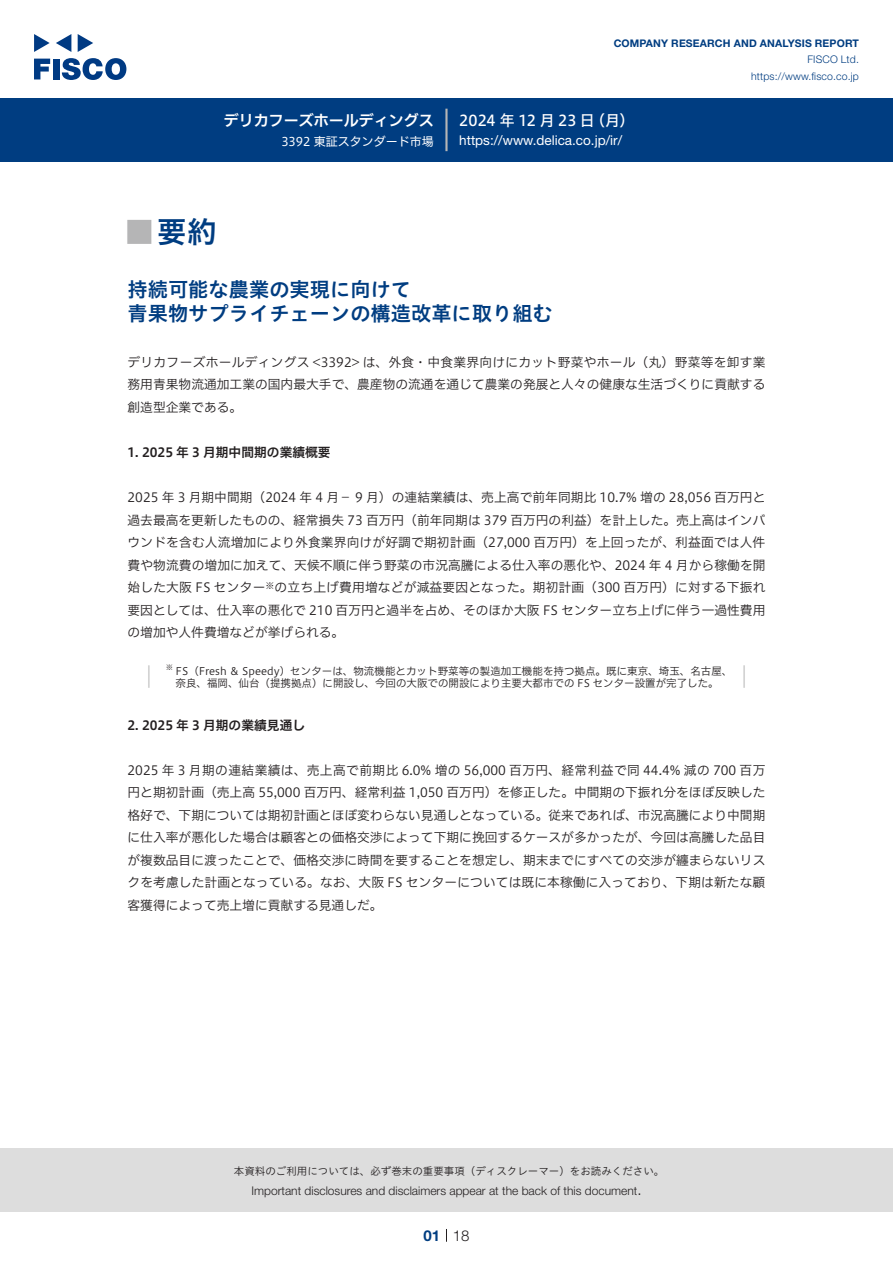
<style>
.page{position:relative;width:893px;height:1263px;background:#fff}
.page>*{position:absolute;margin:0;border:0;box-sizing:border-box;transform-origin:0 0}
.t1{font:30px "Hiragino UD Sans Std N W6";color:#003d81}
.t2{font:24px "Hiragino UD Sans Std N W6";color:#b5b5b6}
.中タイトル{font:20.25px/24px "Hiragino UD Sans Std W6";color:#003d81}
.t3{font:15px "Hiragino UD Sans F Std N W5";letter-spacing:.005em;color:#fff}
.t4{font:15px "Hiragino UD Sans F Std N W6";color:#fff}
.t5{font:300 15px "Helvetica Neue LT Std";color:#231f20}
.t6{font:700 15px "Helvetica Neue LT Std";color:#003d81}
.t7{font:13.5px "Helvetica Neue LT Std";color:#fff}
.本文{font:12.75px/22.5px "Hiragino UD Sans F Std N W3";color:#231f20;text-align:justify}
.小タイトル{font:12.75px "Hiragino UD Sans F Std N W6";color:#231f20}
.t8{font:300 12px "Helvetica Neue LT Std";color:#231f20}
.t9{font:12px "Hiragino UD Sans F Std N W4";color:#fff}
.t10{font:10.5px "Hiragino UD Sans F Std N W3";color:#231f20}
.t11{font:10.5px "Hiragino UD Sans Std W3";color:#231f20}
.t12{font:700 10.5px "Helvetica Neue LT Std";letter-spacing:.015em;color:#003d81}
.t13{font:300 10.5px/16.5px "Helvetica Neue LT Std";letter-spacing:.015em;color:#003d81;text-align:right}
.本文-2{font:8.85px "Hiragino UD Sans F Std N W3";color:#231f20}
.t14{font:7.35px "Hiragino UD Sans F Std N W3";color:#231f20}
</style>
<div class="page">
<div style="left:0;top:1148px;width:893px;height:64px;background:#ddd"></div>
<svg style="left:34px;top:59px;width:16px;height:20px"></svg>
<div style="left:53px;top:59px;width:6px;height:20px;background:#003a83"></div>
<svg style="left:62px;top:58px;width:64px;height:22px"></svg>
<svg style="left:34px;top:34px;width:16px;height:18px"></svg>
<svg style="left:78px;top:34px;width:15px;height:18px"></svg>
<svg style="left:56px;top:34px;width:15px;height:18px"></svg>
<div style="left:0;top:98px;width:893px;height:64px;background:#003d81"></div>
<hr style="left:445px;top:109px;width:3px;height:42px;background:#b5b5b6">
<svg style="left:446px;top:1229px;width:1px;height:13px"></svg>
<hr style="left:148px;top:665px;width:2px;height:23px;background:#d3d3d3">
<hr style="left:743px;top:665px;width:2px;height:23px;background:#d3d3d3">
<p class="t4" style="left:224px;top:109px;width:212px">デリカフーズホールディングス</p>
<p class="t9" style="left:281px;top:132px;width:154px">3392 東証スタンダード市場</p>
<p class="t12" style="left:614px;top:37px;width:247px">COMPANY RESEARCH AND ANALYSIS REPORT</p>
<p class="t13" style="left:751px;top:51px;width:109px">FISCO Ltd. https://www.fisco.co j p.</p>
<p class="t3" style="left:590px;top:109px;width:46px">（月(</p>
<p class="t3" style="left:459px;top:109px;width:137px">2024 年 12 月23 日</p>
<p class="t7" style="left:459px;top:132px;width:164px">https://www.delica. c o j p. /i r/</p>
<p class="t1" style="left:157px;top:209px;width:61px">要約</p>
<p class="t2" style="left:128px;top:213px;width:25px">█</p>
<p class="中タイトル" style="left:128px;top:276px;width:427px">持続可能な農業の実現に向けて<br>青果物サプライチェーンの構造改革に取り組む</p>
<p class="本文" style="left:128px;top:350px;width:639px">デリカフーズホールディングス &lt;3392&gt; は、外食・中食業界向けにカット野菜やホール（丸）野菜等を卸す業務用青果物流通加工業の国内最大手で、農産物の流通を通じて農業の発展と人々の健康な生活づくりに貢献する創造型企業である。</p>
<p class="小タイトル" style="left:128px;top:442px;width:205px">1. 2025 年 3 月期中間期の業績概要</p>
<p class="本文" style="left:128px;top:485px;width:639px;text-align:right">2025 年 3 月期中間期（2024 年 4 月－ 9 月）の連結業績は、売上高で前年同期比 10.7% 増の 28,056 百万円と過去最高を更新したものの、経常損失 73 百万円（前年同期は 379 百万円の利益）を計上した。売上高はインバウンドを含む人流増加により外食業界向けが好調で期初計画（27,000 百万円）を上回ったが、利益面では人件費や物流費の増加に加えて、天候不順に伴う野菜の市況高騰による仕入率の悪化や、2024 年 4 月から稼働を開の立ち上げ費用増などが減益要因となった。期初計画（300 百万円）に対する下振れ</p>
<p class="本文" style="left:128px;top:575px;width:639px;text-align:left">始した大阪 FS センター<br>要因としては、仕入率の悪化で 210 百万円と過半を占め、そのほか大阪 FS センター立ち上げに伴う一過性費用の増加や人件費増などが挙げられる。</p>
<p class="t10" style="left:176px;top:663px;width:558px">FS（Fresh &amp; Speedy）センターは、物流機能とカット野菜等の製造加工機能を持つ拠点。既に東京、埼玉、名古屋、</p>
<p class="本文-2" style="left:266px;top:579px;width:10px">※</p>
<p class="t14" style="left:166px;top:662px;width:9px">※</p>
<p class="t10" style="left:176px;top:675px;width:545px">奈良、福岡、仙台（提携拠点）に開設し、今回の大阪での開設により主要大都市での FS センター設置が完了した。</p>
<p class="小タイトル" style="left:128px;top:715px;width:179px">2. 2025 年 3 月期の業績見通し</p>
<p class="本文" style="left:128px;top:758px;width:639px">2025 年 3 月期の連結業績は、売上高で前期比 6.0% 増の 56,000 百万円、経常利益で同 44.4% 減の 700 百万円と期初計画（売上高 55,000 百万円、経常利益 1,050 百万円）を修正した。中間期の下振れ分をほぼ反映した格好で、下期については期初計画とほぼ変わらない見通しとなっている。従来であれば、市況高騰により中間期に仕入率が悪化した場合は顧客との価格交渉によって下期に挽回するケースが多かったが、今回は高騰した品目が複数品目に渡ったことで、価格交渉に時間を要することを想定し、期末までにすべての交渉が纏まらないリスクを考慮した計画となっている。なお、大阪 FS センターについては既に本稼働に入っており、下期は新たな顧客獲得によって売上増に貢献する見通しだ。</p>
<p class="t11" style="left:234px;top:1163px;width:432px">本資料のご利用については、必ず巻末の重要事項（ディスクレーマー）をお読みください。</p>
<p class="t5" style="left:637px;top:1180px;width:6px">.</p>
<p class="t8" style="left:251px;top:1183px;width:387px">Important disclosures and disclaimers appear at the back of this document</p>
<p class="t6" style="left:423px;top:1226px;width:18px">01</p>
<p class="t5" style="left:453px;top:1226px;width:18px">18</p>
</div>
